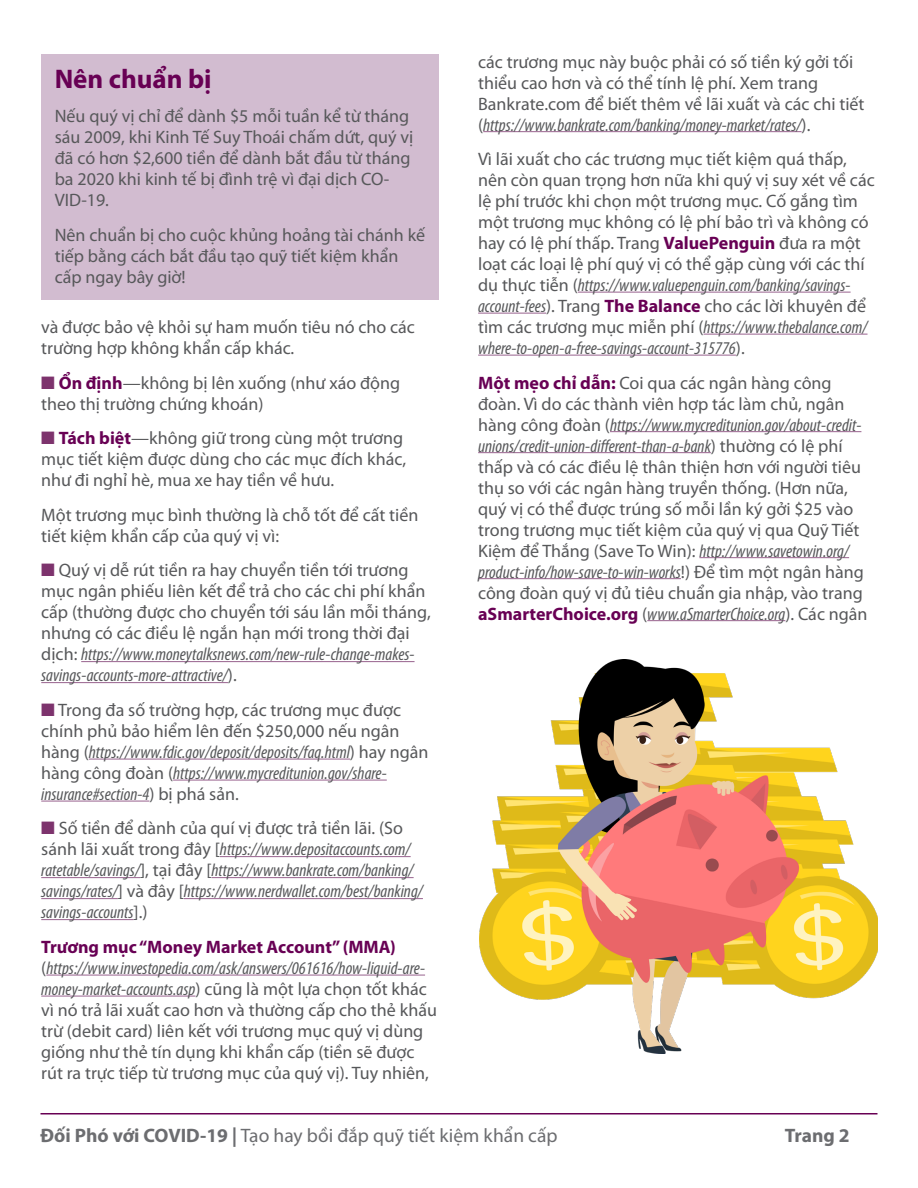
<style>
.page{position:relative;width:918px;height:1188px;background:#fff}
.page>*{position:absolute;margin:0;border:0;box-sizing:border-box;transform-origin:0 0}
.Subheads{font:700 27px "Myriad Pro";color:#680054}
.t1{font:19.5px "Myriad Pro";color:#6c6d70}
.t2{font:700 19.5px "Myriad Pro";letter-spacing:-.005em;color:#6c6d70}
.Text{font:18px/21px "Myriad Pro";color:#57585a}
.Text-2{font:italic condensed 18px/21px "Myriad Pro";color:#57585a}
.s1{color:#7d336d}
.s2{font-weight:700;color:#680054}
.s3{font-style:italic;font-stretch:condensed}
.s4{font-style:normal;font-stretch:normal}
.s5{font-weight:700}
</style>
<div class="page">
<hr style="left:40px;top:1113px;width:838px;height:1px;background:#680054">
<hr style="left:81px;top:661px;width:334px;height:1px;background:#a3739a">
<hr style="left:41px;top:682px;width:187px;height:1px;background:#a3739a">
<hr style="left:89px;top:759px;width:261px;height:1px;background:#a3739a">
<hr style="left:173px;top:780px;width:214px;height:1px;background:#a3739a">
<hr style="left:41px;top:801px;width:108px;height:1px;background:#a3739a">
<hr style="left:220px;top:856px;width:191px;height:1px;background:#a3739a">
<hr style="left:41px;top:877px;width:99px;height:1px;background:#a3739a">
<hr style="left:212px;top:877px;width:202px;height:1px;background:#a3739a">
<hr style="left:41px;top:898px;width:77px;height:1px;background:#a3739a">
<hr style="left:184px;top:898px;width:239px;height:1px;background:#a3739a">
<hr style="left:41px;top:919px;width:93px;height:1px;background:#a3739a">
<hr style="left:46px;top:975px;width:379px;height:1px;background:#a3739a">
<hr style="left:41px;top:996px;width:154px;height:1px;background:#a3739a">
<hr style="left:483px;top:131px;width:319px;height:1px;background:#a3739a">
<hr style="left:578px;top:292px;width:273px;height:1px;background:#a3739a">
<hr style="left:478px;top:313px;width:68px;height:1px;background:#a3739a">
<hr style="left:704px;top:334px;width:164px;height:1px;background:#a3739a">
<hr style="left:478px;top:355px;width:258px;height:1px;background:#a3739a">
<hr style="left:610px;top:431px;width:251px;height:1px;background:#a3739a">
<hr style="left:478px;top:452px;width:233px;height:1px;background:#a3739a">
<hr style="left:699px;top:557px;width:150px;height:1px;background:#a3739a">
<hr style="left:478px;top:578px;width:203px;height:1px;background:#a3739a">
<hr style="left:647px;top:620px;width:138px;height:1px;background:#a3739a">
<div style="left:41px;top:54px;width:398px;height:246px;background:#d2bcd0"></div>
<img style="left:479px;top:659px;width:399px;height:395px">
<p class="Subheads" style="left:55px;top:61px;width:158px">Nên chuẩn bị</p>
<p class="Text" style="left:55px;top:105px;width:360px">Nếu quý vị chỉ để dành $5 mỗi tuần kể từ tháng sáu 2009, khi Kinh Tế Suy Thoái chấm dứt, quý vị đã có hơn $2,600 tiền để dành bắt đầu từ tháng ba 2020 khi kinh tế bị đình trệ vì đại dịch CO-VID-19.</p>
<p class="Text" style="left:55px;top:224px;width:372px">Nên chuẩn bị cho cuộc khủng hoảng tài chánh kế tiếp bằng cách bắt đầu tạo quỹ tiết kiệm khẩn cấp ngay bây giờ!</p>
<p class="Text" style="left:41px;top:317px;width:375px">và được bảo vệ khỏi sự ham muốn tiêu nó cho các trường hợp không khẩn cấp khác.</p>
<p class="Text" style="left:41px;top:372px;width:360px"><span class="s1">■</span> <span class="s2">Ổn định</span>—không bị lên xuống (như xáo động theo thị trường chứng khoán)</p>
<p class="Text" style="left:41px;top:428px;width:366px"><span class="s1">■</span> <span class="s2">Tách biệt</span>—không giữ trong cùng một trương mục tiết kiệm được dùng cho các mục đích khác, như đi nghỉ hè, mua xe hay tiền về hưu.</p>
<p class="Text" style="left:41px;top:504px;width:379px">Một trương mục bình thường là chỗ tốt để cất tiền tiết kiệm khẩn cấp của quý vị vì:</p>
<p class="Text" style="left:41px;top:560px;width:391px"><span class="s1">■</span> Quý vị dễ rút tiền ra hay chuyển tiền tới trương mục ngân phiếu liên kết để trả cho các chi phí khẩn cấp (thường được cho chuyển tới sáu lần mỗi tháng, nhưng có các điều lệ ngắn hạn mới trong thời đại dịch: <span class="s3">https://www.moneytalksnews.com/new-rule-change-makes&shy;savings-accounts-more-attractive/</span>).</p>
<p class="Text" style="left:41px;top:699px;width:389px"><span class="s1">■</span> Trong đa số trường hợp, các trương mục được chính phủ bảo hiểm lên đến $250,000 nếu ngân hàng (<span class="s3">https://www.fdic.gov/deposit/deposits/faq.html</span>) hay ngân hàng công đoàn (<span class="s3">https://www.mycreditunion.gov/share&shy;insurance#section-4</span>) bị phá sản.</p>
<p class="Text-2" style="left:41px;top:818px;width:383px"><span class="s1">■</span> <span class="s4">Số tiền để dành của quí vị được trả tiền lãi. (So sánh lãi xuất trong đây [</span>https://www.depositaccounts.com/ ratetable/savings/<span class="s4">], tại đây [</span>https://www.bankrate.com/banking/ savings/rates/<span class="s4">] và đây [</span>https://www.nerdwallet.com/best/banking/ savings-accounts<span class="s4">].)</span></p>
<p class="Text" style="left:41px;top:936px;width:397px"><span class="s2">Trương mục “Money Market Account” (MMA) </span>(<span class="s3">https://www.investopedia.com/ask/answers/061616/how-liquid-are&shy;money-market-accounts.asp</span>) cũng là một lựa chọn tốt khác vì nó trả lãi xuất cao hơn và thường cấp cho thẻ khấu trừ (debit card) liên kết với trương mục quý vị dùng giống như thẻ tín dụng khi khẩn cấp (tiền sẽ được rút ra trực tiếp từ trương mục của quý vị). Tuy nhiên,</p>
<p class="Text" style="left:478px;top:51px;width:388px">các trương mục này buộc phải có số tiền ký gởi tối thiểu cao hơn và có thể tính lệ phí. Xem trang Bankrate.com để biết thêm về lãi xuất và các chi tiết (<span class="s3">https://www.bankrate.com/banking/money-market/rates/</span>).</p>
<p class="Text" style="left:478px;top:148px;width:398px">Vì lãi xuất cho các trương mục tiết kiệm quá thấp, nên còn quan trọng hơn nữa khi quý vị suy xét về các lệ phí trước khi chọn một trương mục. Cố gắng tìm một trương mục không có lệ phí bảo trì và không có hay có lệ phí thấp. Trang <span class="s2">ValuePenguin</span> đưa ra một loạt các loại lệ phí quý vị có thể gặp cùng với các thí dụ thực tiễn (<span class="s3">https://www.valuepenguin.com/banking/savings&shy;account-fees</span>). Trang <span class="s2">The Balance</span> cho các lời khuyên để tìm các trương mục miễn phí (<span class="s3">https://www.thebalance.com/ where-to-open-a-free-savings-account-315776</span>).</p>
<p class="Text" style="left:478px;top:372px;width:391px"><span class="s2">Một mẹo chỉ dẫn:</span> Coi qua các ngân hàng công đoàn. Vì do các thành viên hợp tác làm chủ, ngân hàng công đoàn (<span class="s3">https://www.mycreditunion.gov/about-credit&shy;unions/credit-union-different-than-a-bank</span>) thường có lệ phí thấp và có các điều lệ thân thiện hơn với người tiêu thụ so với các ngân hàng truyền thống. (Hơn nữa, quý vị có thể được trúng số mỗi lần ký gởi $25 vào trong trương mục tiết kiệm của quý vị qua Quỹ Tiết Kiệm để Thắng (Save To Win): <span class="s3">http://www.savetowin.org/ product-info/how-save-to-win-works</span>!) Để tìm một ngân hàng công đoàn quý vị đủ tiêu chuẩn gia nhập, vào trang <span class="s2">aSmarterChoice.org</span> (<span class="s3">www.aSmarterChoice.org</span>). Các ngân</p>
<p class="t1" style="left:40px;top:1123px;width:519px"><span class="s5">Đối Phó với COVID-19 |</span> Tạo hay bồi đắp quỹ tiết kiệm khẩn cấp</p>
<p class="t2" style="left:785px;top:1123px;width:66px">Trang 2</p>
</div>
